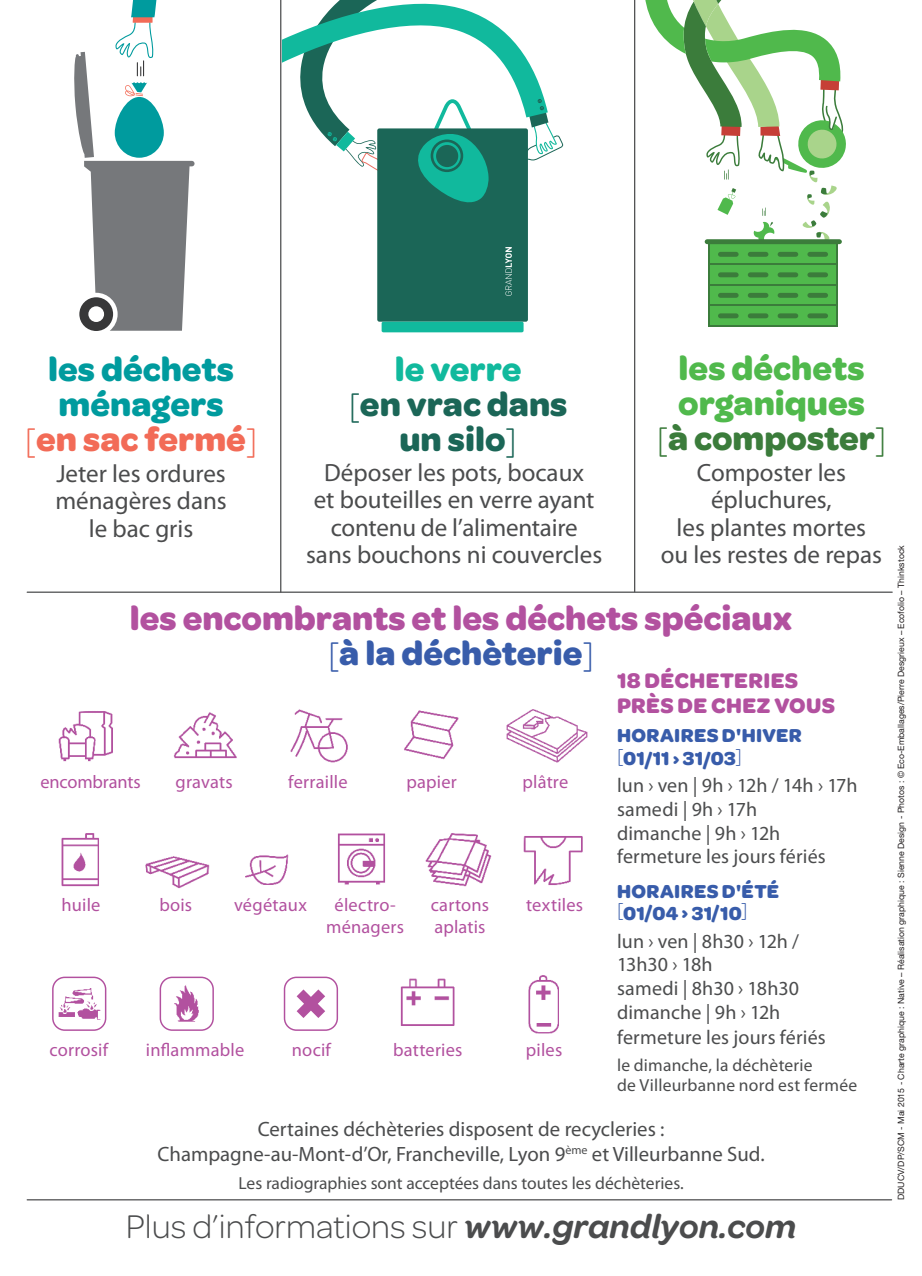
<style>
.page{position:relative;width:922px;height:1276px;background:#fff}
.page>*{position:absolute;margin:0;border:0;box-sizing:border-box;transform-origin:0 0}
.t1{font:700 35px/35px "Omnes";color:#b2519f;text-align:center}
.t2{font:300 35px "Omnes";color:#4b4c4d}
.t3{font:700 35px/35px "Omnes";color:#50b94c;text-align:center}
.t4{font:700 35px/35px "Omnes";color:#009b9e;text-align:center}
.t5{font:700 35px/35px "Omnes";color:#1b6657;text-align:center}
.t6{font:25px/27.5px "Myriad Pro";color:#4b4c4d;text-align:center}
.t7{font:700 22.5px/25px "Omnes";letter-spacing:.015em;color:#b2519f}
.t8{font:20.75px/25px "Myriad Pro";color:#4b4c4d;text-align:center}
.t9{font:20px/24px "Myriad Pro";letter-spacing:.01em;color:#4b4c4d}
.t10{font:700 20px/22.5px "Omnes";letter-spacing:.02em;color:#385caa}
.t11{font:18.25px/22px "Myriad Pro";letter-spacing:.01em;color:#b2519f;text-align:center}
.t12{font:17.5px/20px "Myriad Pro";color:#4b4c4d}
.t13{font:8.75px "Helvetica Neue LT Std";color:#231f20}
.s1{font-weight:300;color:#f26b57}
.s2{color:#f26b57}
.s3{color:#11b99d}
.s4{font-weight:300}
.s5{font-weight:300;color:#3b7c3b}
.s6{color:#3b7c3b}
.s7{font-weight:300;color:#385caa}
.s8{color:#385caa}
.s9{font-weight:600;font-style:italic}
</style>
<div class="page">
<div style="left:708px;top:241px;width:129px;height:85px;background:#50b94c"></div>
<hr style="left:708px;top:241px;width:2px;height:85px;background:#3b7c3b">
<hr style="left:835px;top:241px;width:2px;height:85px;background:#3b7c3b">
<hr style="left:709px;top:264px;width:127px;height:1px;background:#3b7c3b">
<div style="left:704px;top:239px;width:137px;height:5px;background:#3b7c3b;border-radius:3px"></div>
<div style="left:717px;top:252px;width:21px;height:5px;background:#3b7c3b;border-radius:3px"></div>
<div style="left:747px;top:252px;width:21px;height:5px;background:#3b7c3b;border-radius:3px"></div>
<div style="left:777px;top:252px;width:21px;height:5px;background:#3b7c3b;border-radius:3px"></div>
<div style="left:807px;top:252px;width:20px;height:5px;background:#3b7c3b;border-radius:3px"></div>
<hr style="left:709px;top:284px;width:127px;height:2px;background:#3b7c3b">
<div style="left:717px;top:272px;width:21px;height:5px;background:#3b7c3b;border-radius:3px"></div>
<div style="left:747px;top:272px;width:21px;height:5px;background:#3b7c3b;border-radius:3px"></div>
<div style="left:777px;top:272px;width:21px;height:5px;background:#3b7c3b;border-radius:3px"></div>
<div style="left:807px;top:272px;width:20px;height:5px;background:#3b7c3b;border-radius:3px"></div>
<hr style="left:709px;top:305px;width:127px;height:1px;background:#3b7c3b">
<div style="left:717px;top:293px;width:21px;height:5px;background:#3b7c3b;border-radius:3px"></div>
<div style="left:747px;top:293px;width:21px;height:5px;background:#3b7c3b;border-radius:3px"></div>
<div style="left:777px;top:293px;width:21px;height:5px;background:#3b7c3b;border-radius:3px"></div>
<div style="left:807px;top:293px;width:20px;height:5px;background:#3b7c3b;border-radius:3px"></div>
<hr style="left:708px;top:325px;width:129px;height:2px;background:#3b7c3b">
<div style="left:717px;top:313px;width:21px;height:5px;background:#3b7c3b;border-radius:3px"></div>
<div style="left:747px;top:313px;width:21px;height:5px;background:#3b7c3b;border-radius:3px"></div>
<div style="left:777px;top:313px;width:21px;height:5px;background:#3b7c3b;border-radius:3px"></div>
<div style="left:807px;top:313px;width:20px;height:5px;background:#3b7c3b;border-radius:3px"></div>
<svg style="left:645px;top:0;width:201px;height:243px"></svg>
<div style="left:377px;top:128px;width:151px;height:194px;background:#1b6657;border-radius:2px"></div>
<div style="left:381px;top:322px;width:142px;height:10px;background:#11b99d;border-radius:2px"></div>
<svg style="left:282px;top:0;width:282px;height:208px"></svg>
<svg style="left:505px;top:247px;width:6px;height:49px"></svg>
<hr style="left:27px;top:591px;width:864px;height:2px;background:#4b4c4d">
<hr style="left:27px;top:1199px;width:864px;height:1px;background:#4b4c4d">
<img style="left:506px;top:709px;width:81px;height:53px">
<img style="left:400px;top:978px;width:55px;height:48px">
<img style="left:528px;top:975px;width:31px;height:59px">
<img style="left:425px;top:833px;width:67px;height:54px">
<img style="left:337px;top:833px;width:49px;height:52px">
<img style="left:61px;top:833px;width:38px;height:54px">
<img style="left:523px;top:836px;width:60px;height:50px">
<img style="left:245px;top:854px;width:44px;height:31px">
<img style="left:145px;top:856px;width:65px;height:33px">
<svg style="left:296px;top:989px;width:29px;height:29px"></svg>
<div style="left:284px;top:976px;width:54px;height:55px;border:1px solid #b2519f;border-radius:12px"></div>
<div style="left:52px;top:976px;width:54px;height:55px;border:1px solid #b2519f;border-radius:12px"></div>
<img style="left:58px;top:988px;width:43px;height:32px">
<div style="left:159px;top:976px;width:55px;height:55px;border:1px solid #b2519f;border-radius:12px"></div>
<img style="left:174px;top:985px;width:25px;height:37px">
<img style="left:58px;top:711px;width:55px;height:51px">
<img style="left:290px;top:709px;width:58px;height:54px">
<img style="left:173px;top:712px;width:64px;height:47px">
<img style="left:404px;top:710px;width:55px;height:50px">
<hr style="left:280px;top:0;width:1px;height:592px;background:#4b4c4d">
<hr style="left:634px;top:0;width:1px;height:592px;background:#4b4c4d">
<svg style="left:74px;top:0;width:120px;height:331px"></svg>
<h1 class="t4" style="left:25px;top:349px;width:234px">les déchets ménagers<br><span class="s1">[</span><span class="s2">en sac fermé</span><span class="s1">]</span></h1>
<p class="t6" style="left:55px;top:459px;width:173px">Jeter les ordures ménagères dans le bac gris</p>
<h1 class="t5" style="left:348px;top:349px;width:220px"><span class="s3">le verre<br></span><span class="s4">[</span>en vrac dans un silo<span class="s4">]</span></h1>
<p class="t6" style="left:306px;top:458px;width:297px">Déposer les pots, bocaux<br>et bouteilles en verre ayant contenu de l’alimentaire sans bouchons ni couvercles</p>
<h1 class="t3" style="left:656px;top:349px;width:231px">les déchets organiques<br><span class="s5">[</span><span class="s6">à composter</span><span class="s5">]</span></h1>
<p class="t6" style="left:660px;top:458px;width:223px">Composter les épluchures,<br>les plantes mortes ou les restes de repas</p>
<h1 class="t1" style="left:130px;top:599px;width:663px">les encombrants et les déchets spéciaux <span class="s7">[</span><span class="s8">à la déchèterie</span><span class="s7">]</span></h1>
<p class="t7" style="left:617px;top:667px;width:219px">18 décheteries près de chez vous</p>
<p class="t10" style="left:617px;top:723px;width:186px">horaires d'hiver <span class="s4">[</span>01/11 › 31/03<span class="s4">]</span></p>
<p class="t9" style="left:617px;top:773px;width:242px">lun › ven | 9h › 12h / 14h › 17h samedi | 9h › 17h<br>dimanche | 9h › 12h fermeture les jours fériés</p>
<p class="t10" style="left:617px;top:878px;width:164px">horaires d'été <sup>[</sup>01/04 › 31/10<sup>]</sup></p>
<p class="t9" style="left:617px;top:928px;width:210px">lun › ven | 8h30 › 12h /<br>13h30 › 18h<br>samedi | 8h30 › 18h30 dimanche | 9h › 12h fermeture les jours fériés</p>
<p class="t12" style="left:617px;top:1054px;width:242px">le dimanche, la déchèterie<br>de Villeurbanne nord est fermée</p>
<p class="t11" style="left:40px;top:771px;width:102px">encombrants</p>
<p class="t11" style="left:175px;top:771px;width:59px">gravats</p>
<p class="t11" style="left:288px;top:771px;width:61px">ferraille</p>
<p class="t11" style="left:406px;top:771px;width:52px">papier</p>
<p class="t11" style="left:522px;top:771px;width:47px">plâtre</p>
<p class="t11" style="left:62px;top:893px;width:40px">huile</p>
<p class="t11" style="left:159px;top:893px;width:34px">bois</p>
<p class="t11" style="left:234px;top:893px;width:74px">végétaux</p>
<p class="t11" style="left:326px;top:893px;width:80px">électro&shy;ménagers</p>
<p class="t11" style="left:430px;top:893px;width:60px;text-align:left">cartons aplatis</p>
<p class="t11" style="left:526px;top:893px;width:58px">textiles</p>
<p class="t11" style="left:50px;top:1038px;width:60px">corrosif</p>
<p class="t11" style="left:146px;top:1038px;width:100px">inflammable</p>
<p class="t11" style="left:292px;top:1038px;width:41px">nocif</p>
<p class="t11" style="left:393px;top:1038px;width:71px">batteries</p>
<p class="t11" style="left:525px;top:1038px;width:38px">piles</p>
<p class="t8" style="left:157px;top:1116px;width:608px">Certaines déchèteries disposent de recycleries :<br>Champagne-au-Mont-d’Or, Francheville, Lyon 9<sup>ème</sup> et Villeurbanne Sud.</p>
<p class="t12" style="left:238px;top:1173px;width:446px">Les radiographies sont acceptées dans toutes les déchèteries.</p>
<h1 class="t2" style="left:126px;top:1203px;width:671px">Plus d’informations sur <span class="s9">www.grandlyon.com</span></h1>
<p class="t13" style="left:895px;top:1199px;width:656px;rotate:-90deg">DDUCV/DP/SCM - Mai 2015 - Charte graphique : Native – Réalisation graphique : Sienne Design - Photos : © Eco-Emballages/Pierre Desgrieux – Ecofolio – Thinkstock</p>
</div>
